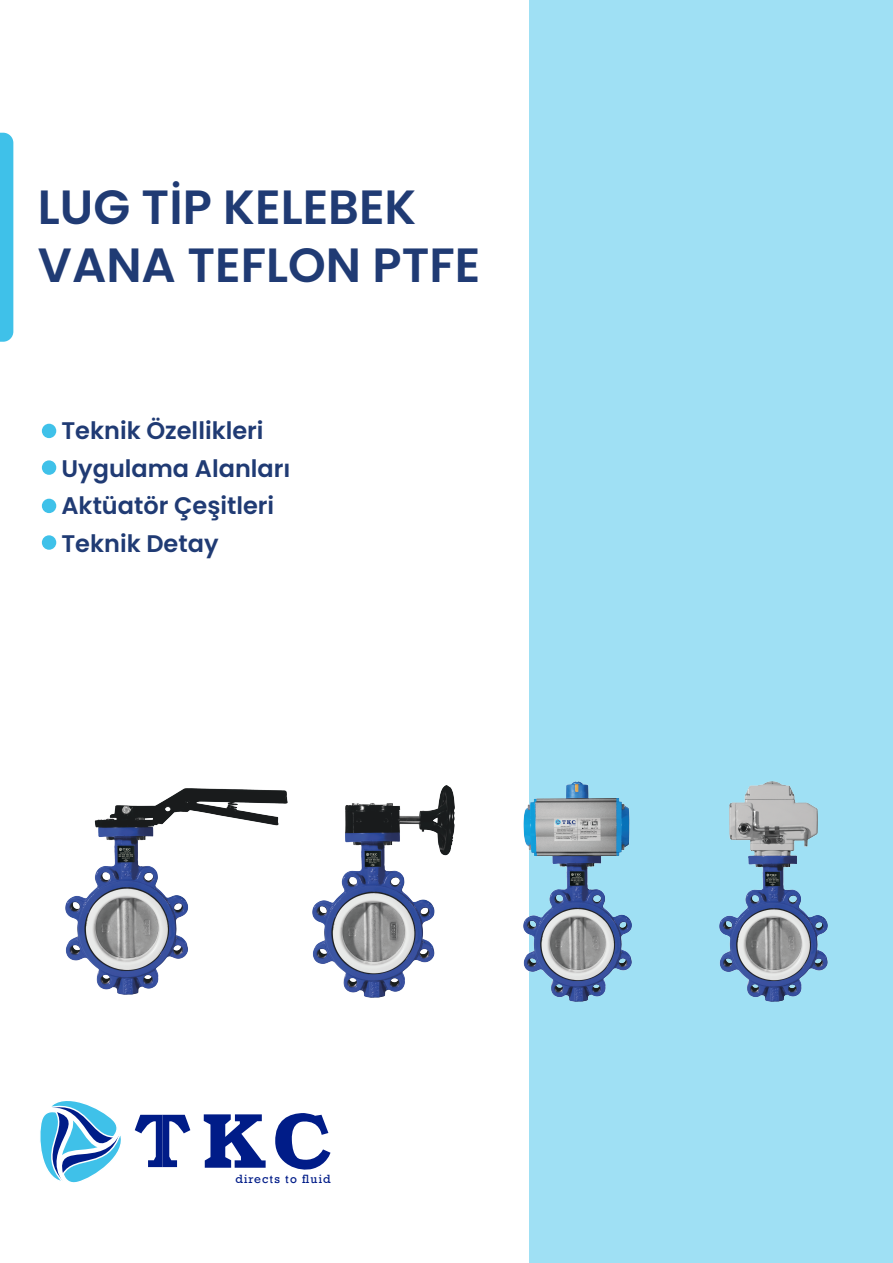
<style>
.page{position:relative;width:893px;height:1263px;background:#fff}
.page>*{position:absolute;margin:0;border:0;box-sizing:border-box;transform-origin:0 0}
.t1{font:600 48px/57.6px "Poppins";color:#203b74}
.t2{font:600 24px/37.5px "Poppins";color:#203b74}
.t3{font:11.25px "Rockwell";letter-spacing:.1em;color:#001c88}
</style>
<div class="page">
<div style="left:529px;top:0;width:364px;height:1263px;background:#9fe0f4"></div>
<div style="left:0;top:133px;width:13px;height:209px;background:#3fc1e9"></div>
<svg style="left:40px;top:1101px;width:81px;height:82px"></svg>
<svg style="left:135px;top:1115px;width:55px;height:52px"></svg>
<svg style="left:204px;top:1114px;width:62px;height:54px"></svg>
<svg style="left:275px;top:1113px;width:55px;height:57px"></svg>
<div style="left:42px;top:424px;width:14px;height:14px;background:#3fc1e9;border-radius:50%"></div>
<div style="left:42px;top:460px;width:14px;height:15px;background:#3fc1e9;border-radius:50%"></div>
<div style="left:42px;top:499px;width:14px;height:14px;background:#3fc1e9;border-radius:50%"></div>
<div style="left:42px;top:535px;width:14px;height:15px;background:#3fc1e9;border-radius:50%"></div>
<img style="left:720px;top:781px;width:107px;height:221px">
<img style="left:313px;top:785px;width:142px;height:213px">
<img style="left:523px;top:781px;width:108px;height:221px">
<img style="left:66px;top:789px;width:221px;height:205px">
<h1 class="t1" style="left:38px;top:179px;width:444px">LUG TİP KELEBEK<br>VANA TEFLON PTFE</h1>
<p class="t2" style="left:61px;top:412px;width:231px">Teknik Özellikleri<br>Uygulama Alanları<br>Aktüatör Çeşitleri<br>Teknik Detay</p>
<p class="t3" style="left:235px;top:1172px;width:97px">directs to fluid</p>
</div>
